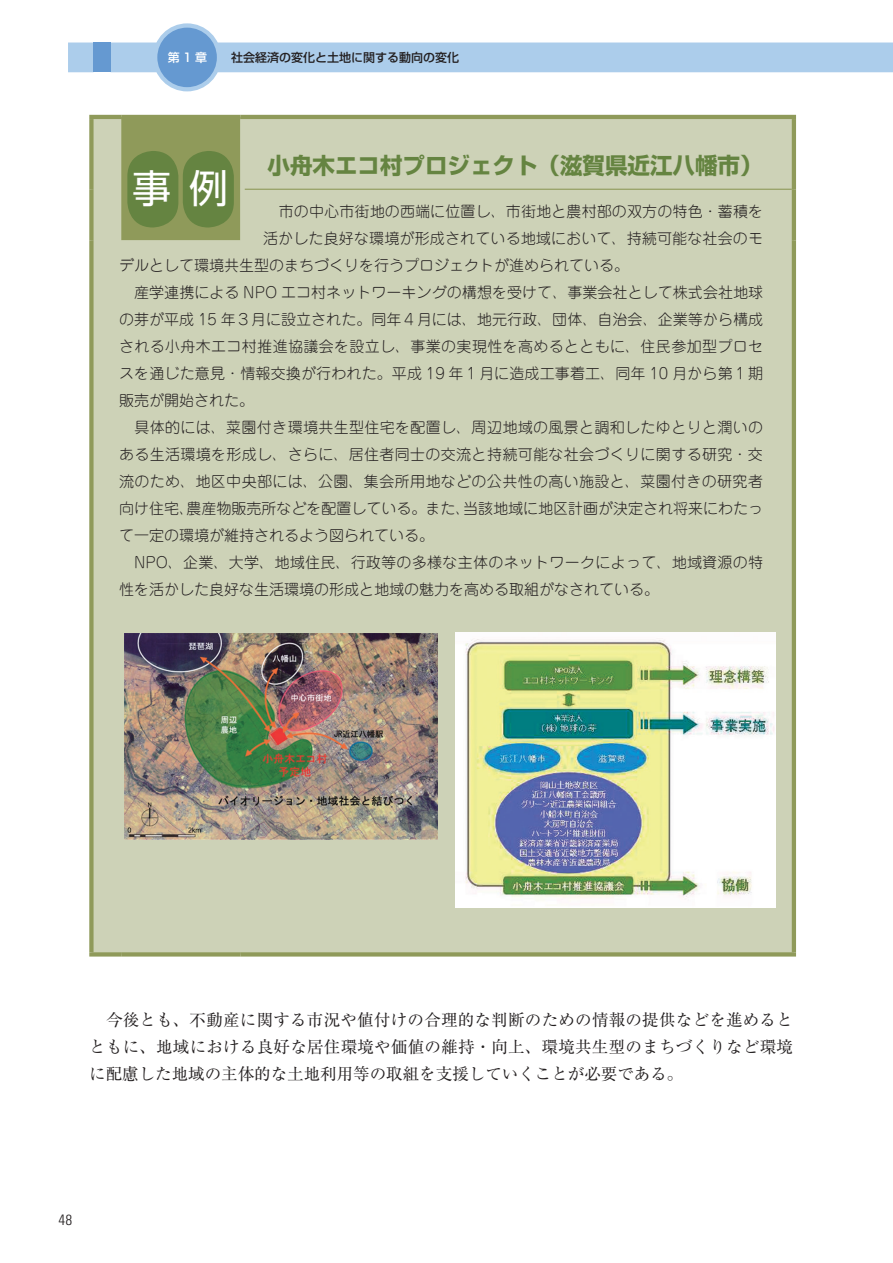
<style>
.page{position:relative;width:893px;height:1263px;background:#fff}
.page>*{position:absolute;margin:0;border:0;box-sizing:border-box;transform-origin:0 0}
.t1{font:39px "Shin Go Pro Regular 90 pv RKSJ H";color:#fff}
.t2{font:22.5px "Shin Go Pro Bold 90 pv RKSJ H";color:#658441}
.t3{font:16.5px/27px "Ryumin Pro Regular 90 pv RKSJ H";color:#231f20;text-align:justify}
.t4{font:15px "Jun 101 Pro Light 90 pv RKSJ H";letter-spacing:.01em;color:#231f20}
.t5{font:300 condensed 15px "Zurich BT";color:#231f20}
.t6{font:12px "Shin Go Pro Medium 90 pv RKSJ H";color:#231f20}
.s1{color:#fff}
</style>
<div class="page">
<div style="left:94px;top:119px;width:698px;height:833px;background:#cdd2b7"></div>
<div style="left:121px;top:119px;width:119px;height:121px;background:#8f9a5a"></div>
<hr style="left:89px;top:115px;width:32px;height:4px;background:#8f9a5a">
<div style="left:89px;top:119px;width:5px;height:70px;background:#8f9a5a"></div>
<hr style="left:121px;top:115px;width:119px;height:4px;background:#8f9a5a">
<hr style="left:240px;top:115px;width:556px;height:4px;background:#8f9a5a">
<hr style="left:792px;top:119px;width:4px;height:70px;background:#8f9a5a">
<div style="left:89px;top:189px;width:5px;height:51px;background:#8f9a5a"></div>
<hr style="left:792px;top:189px;width:4px;height:51px;background:#8f9a5a">
<div style="left:89px;top:240px;width:5px;height:712px;background:#8f9a5a"></div>
<hr style="left:792px;top:240px;width:4px;height:712px;background:#8f9a5a">
<svg style="left:89px;top:952px;width:32px;height:4px"></svg>
<svg style="left:121px;top:952px;width:119px;height:4px"></svg>
<svg style="left:240px;top:952px;width:556px;height:4px;background:#939e61"></svg>
<hr style="left:245px;top:189px;width:547px;height:1px;background:#8f9a5a">
<div style="left:127px;top:151px;width:51px;height:76px;background:#658441;border-radius:26px"></div>
<div style="left:183px;top:151px;width:51px;height:76px;background:#658441;border-radius:26px"></div>
<img style="left:455px;top:632px;width:320px;height:276px">
<img style="left:125px;top:634px;width:313px;height:206px">
<div style="left:68px;top:43px;width:825px;height:29px;background:#accdeb"></div>
<div style="left:94px;top:43px;width:17px;height:29px;background:#6599d1"></div>
<div style="left:153px;top:23px;width:68px;height:68px;background:#accdeb;border-radius:50%"></div>
<div style="left:157px;top:28px;width:60px;height:59px;background:#6599d1;border-radius:50%"></div>
<p class="t6" style="left:168px;top:53px;width:293px"><span class="s1">第 1 章</span>　　社会経済の変化と土地に関する動向の変化</p>
<h2 class="t2" style="left:268px;top:157px;width:497px">小舟木エコ村プロジェクト（滋賀県近江八幡市）</h2>
<p class="t4" style="left:264px;top:206px;width:501px">　市の中心市街地の西端に位置し、市街地と農村部の双方の特色・蓄積を</p>
<p class="t4" style="left:263px;top:233px;width:501px">活かした良好な環境が形成されている地域において、持続可能な社会のモ</p>
<p class="t4" style="left:119px;top:260px;width:511px">デルとして環境共生型のまちづくりを行うプロジェクトが進められている。</p>
<p class="t4" style="left:119px;top:287px;width:646px">　産学連携による NPO エコ村ネットワーキングの構想を受けて、事業会社として株式会社地球</p>
<p class="t4" style="left:119px;top:314px;width:646px">の芽が平成 15 年３月に設立された。同年４月には、地元行政、団体、自治会、企業等から構成</p>
<p class="t4" style="left:119px;top:341px;width:646px">される小舟木エコ村推進協議会を設立し、事業の実現性を高めるとともに、住民参加型プロセ</p>
<p class="t4" style="left:119px;top:368px;width:645px">スを通じた意見・情報交換が行われた。平成 19 年１月に造成工事着工、同年 10 月から第１期</p>
<p class="t4" style="left:119px;top:395px;width:136px">販売が開始された。</p>
<p class="t4" style="left:119px;top:422px;width:646px">　具体的には、菜園付き環境共生型住宅を配置し、周辺地域の風景と調和したゆとりと潤いの</p>
<p class="t4" style="left:119px;top:449px;width:645px">ある生活環境を形成し、さらに、居住者同士の交流と持続可能な社会づくりに関する研究・交</p>
<p class="t4" style="left:119px;top:476px;width:645px">流のため、地区中央部には、公園、集会所用地などの公共性の高い施設と、菜園付きの研究者</p>
<p class="t4" style="left:119px;top:503px;width:645px">向け住宅、農産物販売所などを配置している。また、当該地域に地区計画が決定され将来にわたっ</p>
<p class="t4" style="left:119px;top:530px;width:316px">て一定の環境が維持されるよう図られている。</p>
<p class="t4" style="left:119px;top:557px;width:646px">　NPO、企業、大学、地域住民、行政等の多様な主体のネットワークによって、地域資源の特</p>
<p class="t4" style="left:119px;top:584px;width:541px">性を活かした良好な生活環境の形成と地域の魅力を高める取組がなされている。</p>
<h1 class="t1" style="left:132px;top:174px;width:97px">事例</h1>
<p class="t3" style="left:89px;top:1008px;width:705px">　今後とも、不動産に関する市況や値付けの合理的な判断のための情報の提供などを進めるとともに、地域における良好な居住環境や価値の維持・向上、環境共生型のまちづくりなど環境に配慮した地域の主体的な土地利用等の取組を支援していくことが必要である。</p>
<p class="t5" style="left:59px;top:1210px;width:15px">48</p>
</div>
